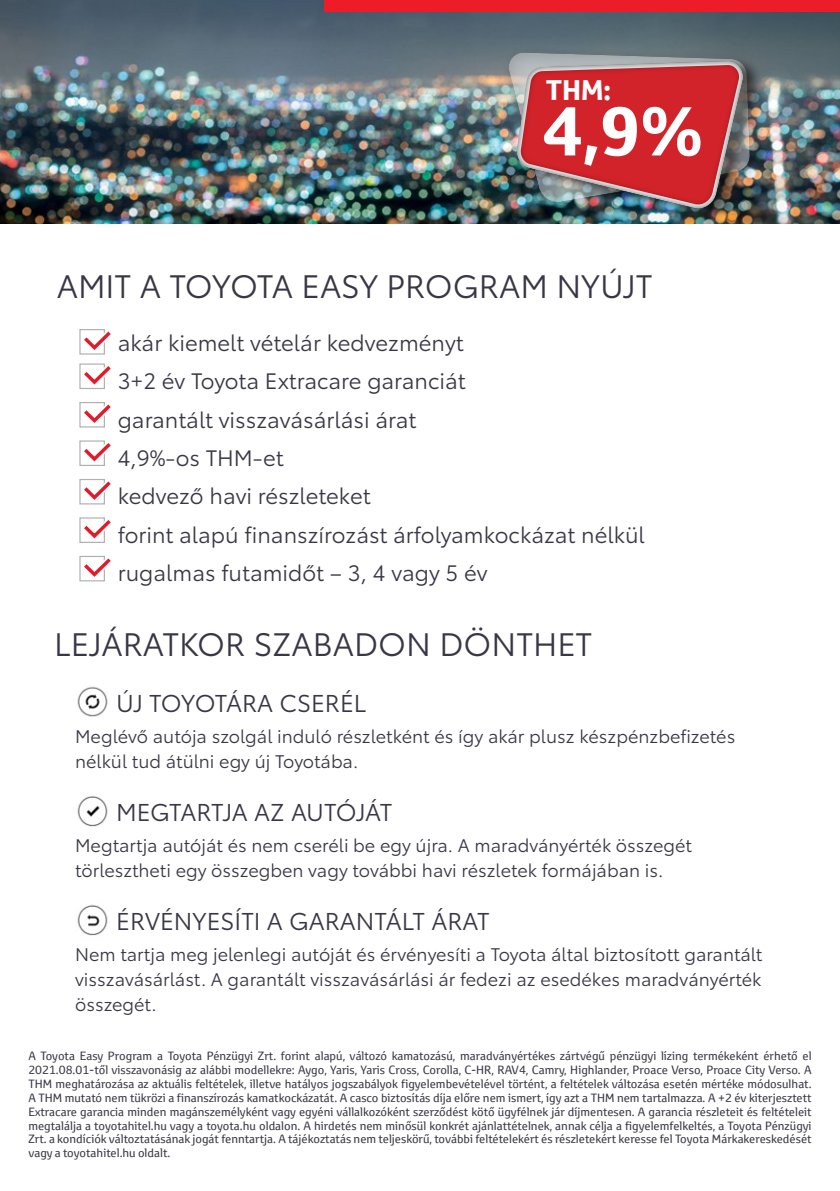
<style>
.page{position:relative;width:840px;height:1191px;background:#fff}
.page>*{position:absolute;margin:0;border:0;box-sizing:border-box;transform-origin:0 0}
.t1{font:700 67.6px "Toyota Text";color:#fff}
.t2{font:32px "Toyota Type";color:#393745}
.t3{font:700 27.6px "Toyota Text";color:#fff}
.t4{font:24px "Toyota Type";color:#393745}
.t5{font:24px "Toyota Type";letter-spacing:-.025em;color:#393745}
.t6{font:22px/38.4px "Toyota Type";color:#393745}
.t7{font:18px/25.2px "Toyota Type";color:#393745}
.t8{font:11.6px/14px "Toyota Text";color:#393745;text-align:justify}
</style>
<div class="page">
<img style="left:0;top:0;width:839px;height:224px">
<svg style="left:79px;top:329px;width:32px;height:253px"></svg>
<img style="left:77px;top:686px;width:31px;height:31px">
<img style="left:77px;top:795px;width:31px;height:32px">
<img style="left:77px;top:904px;width:31px;height:32px">
<div style="left:490px;top:40px;width:276px;height:166px;background:#000;opacity:.3"></div>
<div style="left:519px;top:58px;width:243px;height:164px;background:#000;opacity:.5"></div>
<div style="left:498px;top:48px;width:261px;height:163px;background:#000;opacity:.75"></div>
<div style="left:325px;top:0;width:514px;height:11px;background:#ed1c29"></div>
<h3 class="t3" style="left:546px;top:72px;width:66px">THM:</h3>
<h1 class="t1" style="left:541px;top:86px;width:163px">4,9%</h1>
<h2 class="t2" style="left:57px;top:263px;width:597px">AMIT A TOYOTA EASY PROGRAM NYÚJT</h2>
<h3 class="t6" style="left:118px;top:322px;width:528px">akár kiemelt vételár kedvezményt<br>3+2 év Toyota Extracare garanciát<br>garantált visszavásárlási árat<br>4,9%-os THM-et<br>kedvező havi részleteket<br>forint alapú finanszírozást árfolyamkockázat nélkül rugalmas futamidőt – 3, 4 vagy 5 év</h3>
<h2 class="t2" style="left:54px;top:621px;width:539px">LEJÁRATKOR SZABADON DÖNTHET</h2>
<h3 class="t4" style="left:116px;top:685px;width:251px">ÚJ TOYOTÁRA CSERÉL</h3>
<h3 class="t7" style="left:75px;top:722px;width:661px">Meglévő autója szolgál induló részletként és így akár plusz készpénzbefizetés nélkül tud átülni egy új Toyotába.</h3>
<h3 class="t5" style="left:116px;top:794px;width:277px">MEGTARTJA AZ AUTÓJÁT</h3>
<h3 class="t7" style="left:75px;top:831px;width:618px">Megtartja autóját és nem cseréli be egy újra. A maradványérték összegét törlesztheti egy összegben vagy további havi részletek formájában is.</h3>
<h3 class="t4" style="left:116px;top:904px;width:375px">ÉRVÉNYESÍTI A GARANTÁLT ÁRAT</h3>
<h3 class="t7" style="left:75px;top:940px;width:688px;text-align:justify">Nem tartja meg jelenlegi autóját és érvényesíti a Toyota által biztosított garantált visszavásárlást. A garantált visszavásárlási ár fedezi az esedékes maradványérték összegét.</h3>
<p class="t8" style="left:28px;top:1048px;width:784px">A Toyota Easy Program a Toyota Pénzügyi Zrt. forint alapú, változó kamatozású, maradványértékes zártvégű pénzügyi lízing termékeként érhető el 2021.08.01-től visszavonásig az alábbi modellekre: Aygo, Yaris, Yaris Cross, Corolla, C-HR, RAV4, Camry, Highlander, Proace Verso, Proace City Verso. A THM meghatározása az aktuális feltételek, illetve hatályos jogszabályok figyelembevételével történt, a feltételek változása esetén mértéke módosulhat.<br>A THM mutató nem tükrözi a finanszírozás kamatkockázatát. A casco biztosítás díja előre nem ismert, így azt a THM nem tartalmazza. A +2 év kiterjesztett Extracare garancia minden magánszemélyként vagy egyéni vállalkozóként szerződést kötő ügyfélnek jár díjmentesen. A garancia részleteit és feltételeit megtalálja a toyotahitel.hu vagy a toyota.hu oldalon. A hirdetés nem minősül konkrét ajánlattételnek, annak célja a figyelemfelkeltés, a Toyota Pénzügyi Zrt. a kondíciók változtatásának jogát fenntartja. A tájékoztatás nem teljeskörű, további feltételekért és részletekért keresse fel Toyota Márkakereskedését vagy a toyotahitel.hu oldalt.</p>
</div>
